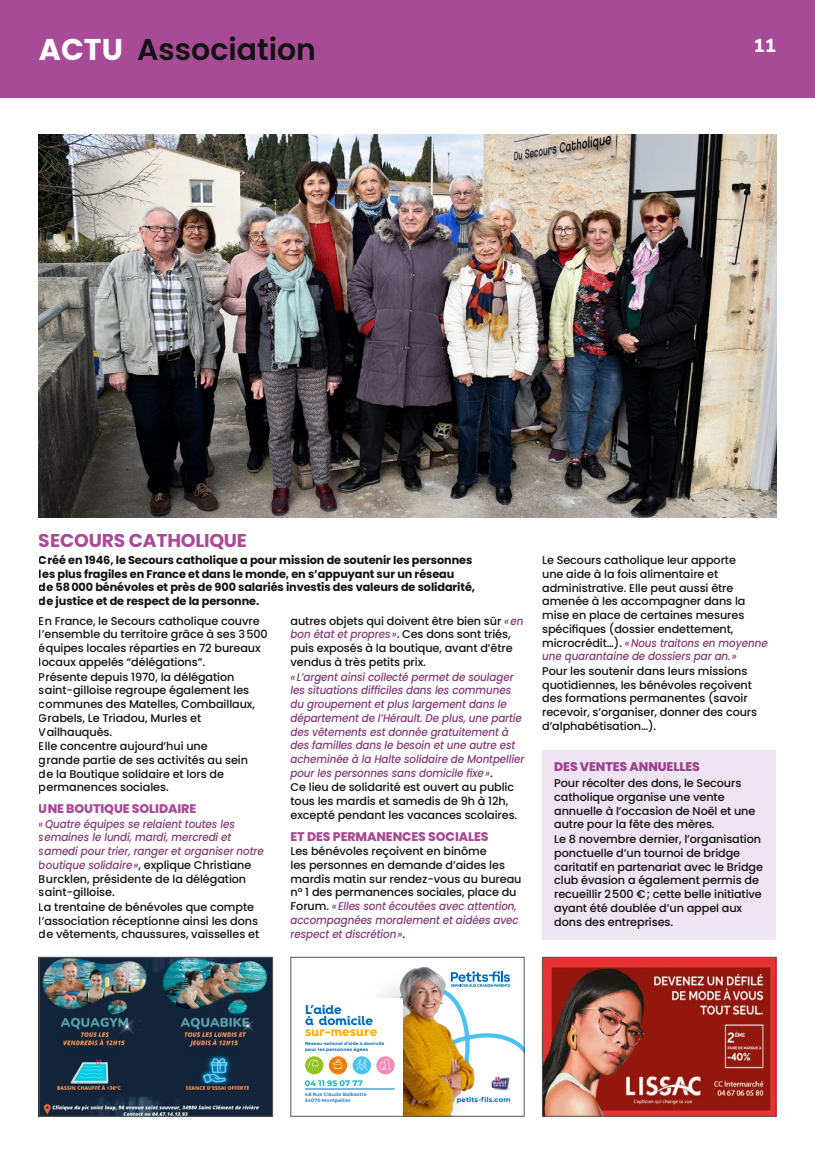
<style>
.page{position:relative;width:815px;height:1152px;background:#fff}
.page>*{position:absolute;margin:0;border:0;box-sizing:border-box;transform-origin:0 0}
.t1{font:600 30px "Poppins";color:#131313}
.t2{font:700 30px "Poppins";color:#fff}
.t3{font:700 18.75px "Poppins";letter-spacing:-.01em;color:#a84b97}
.t4{font:800 18.75px "Nunito Sans";color:#fff}
.t5{font:700 12.88px/10.9px "Hurme Geometric Sans 4";letter-spacing:.005em;color:#0069b3}
.t6{font:700 12.88px "Hurme Geometric Sans 4";letter-spacing:.01em;color:#f9ae00}
.t7{font:800 12.5px "Poppins";letter-spacing:-.01em;color:#a84b97}
.t8{font:500 11.25px/13.9px "Poppins";letter-spacing:-.01em;color:#131313}
.t9{font:italic 500 11.25px/13.9px "Poppins";letter-spacing:-.01em;color:#833a76;scale:.92 1}
.t10{font:700 11.25px/13.8px "Poppins";letter-spacing:-.01em;color:#131313}
.t11{font:700 7.88px "Montserrat";letter-spacing:.025em;color:#00aec2}
.t12{font:700 6.75px "Montserrat";letter-spacing:.025em;color:#0069b3}
.t13{font:600 4.62px/6px "Montserrat";letter-spacing:.02em;color:#0069b3}
.t14{font:700 4.5px "Montserrat";letter-spacing:.02em;color:#0069b3}
.t15{font:700 4.38px "Montserrat";letter-spacing:.02em;color:#0069b3}
.s1{font-style:italic;color:#833a76}
.s2{font-style:normal;color:#131313}
</style>
<div class="page">
<img style="left:41px;top:959px;width:230px;height:155px">
<div style="left:39px;top:957px;width:234px;height:159px;border:1px solid #565655"></div>
<img style="left:544px;top:959px;width:230px;height:155px">
<div style="left:542px;top:957px;width:234px;height:159px;border:1px solid #565655"></div>
<img style="left:403px;top:967px;width:63px;height:147px">
<hr style="left:305px;top:1088px;width:90px;height:1px;background:#0069b3">
<div style="left:305px;top:1056px;width:18px;height:18px;background:#94c11a;border-radius:50%"></div>
<svg style="left:308px;top:1059px;width:11px;height:12px"></svg>
<svg style="left:376px;top:1056px;width:19px;height:18px"></svg>
<div style="left:329px;top:1056px;width:18px;height:18px;background:#ef7c00;border-radius:50%"></div>
<svg style="left:332px;top:1059px;width:11px;height:10px"></svg>
<div style="left:353px;top:1056px;width:18px;height:18px;background:#4ac2f1;border-radius:50%"></div>
<svg style="left:356px;top:1059px;width:11px;height:11px"></svg>
<img style="left:380px;top:971px;width:142px;height:120px">
<div style="left:291px;top:957px;width:233px;height:159px;border:1px solid #565655"></div>
<div style="left:542px;top:749px;width:234px;height:190px;background:#efe4f1"></div>
<img style="left:39px;top:135px;width:737px;height:382px">
<div style="left:0;top:0;width:815px;height:97px;background:#a84b97"></div>
<h1 class="t1" style="left:137px;top:32px;width:181px">Association</h1>
<h1 class="t2" style="left:39px;top:32px;width:85px">ACTU</h1>
<h2 class="t4" style="left:753px;top:32px;width:24px">11</h2>
<h2 class="t3" style="left:39px;top:530px;width:210px">SECOURS CATHOLIQUE</h2>
<p class="t10" style="left:39px;top:553px;width:438px">Créé en 1946, le Secours catholique a pour mission de soutenir les personnes les plus fragiles en France et dans le monde, en s’appuyant sur un réseau<br>de 58000 bénévoles et près de 900 salariés investis des valeurs de solidarité, de justice et de respect de la personne.</p>
<p class="t8" style="left:39px;top:614px;width:230px">En France, le Secours catholique couvre l’ensemble du territoire grâce à ses 3500 équipes locales réparties en 72 bureaux locaux appelés “délégations”.<br>Présente depuis 1970, la délégation saint-gilloise regroupe également les communes des Matelles, Combaillaux, Grabels, Le Triadou, Murles et Vailhauquès.<br>Elle concentre aujourd’hui une<br>grande partie de ses activités au sein<br>de la Boutique solidaire et lors de permanences sociales.</p>
<p class="t7" style="left:39px;top:801px;width:159px">UNE BOUTIQUE SOLIDAIRE</p>
<p class="t8" style="left:39px;top:816px;width:226px"><span class="s1">«Quatre équipes se relaient toutes les semaines le lundi, mardi, mercredi et samedi pour trier, ranger et organiser notre boutique solidaire»</span>, explique Christiane Burcklen, présidente de la délégation saint-gilloise.<br>La trentaine de bénévoles que compte l’association réceptionne ainsi les dons de vêtements, chaussures, vaisselles et</p>
<p class="t8" style="left:291px;top:614px;width:234px">autres objets qui doivent être bien sûr <span class="s1">«en bon état et propres»</span>. Ces dons sont triés, puis exposés à la boutique, avant d’être vendus à très petits prix.</p>
<p class="t9" style="left:291px;top:669px;width:256px">«L’argent ainsi collecté permet de soulager les situations difficiles dans les communes du groupement et plus largement dans le département de l’Hérault. De plus, une partie des vêtements est donnée gratuitement à des familles dans le besoin et une autre est acheminée à la Halte solidaire de Montpellier pour les personnes sans domicile fixe»<span class="s2">.<br>Ce lieu de solidarité est ouvert au public tous les mardis et samedis de 9h à 12h, excepté pendant les vacances scolaires.</span></p>
<p class="t7" style="left:291px;top:829px;width:200px">ET DES PERMANENCES SOCIALES</p>
<p class="t8" style="left:291px;top:844px;width:232px">Les bénévoles reçoivent en binôme<br>les personnes en demande d’aides les mardis matin sur rendez-vous au bureau n° 1 des permanences sociales, place du Forum. <span class="s1">«Elles sont écoutées avec attention, accompagnées moralement et aidées avec respect et discrétion»</span>.</p>
<p class="t8" style="left:542px;top:553px;width:227px">Le Secours catholique leur apporte<br>une aide à la fois alimentaire et administrative. Elle peut aussi être amenée à les accompagner dans la mise en place de certaines mesures spécifiques (dossier endettement, microcrédit…). <span class="s1">«Nous traitons en moyenne une quarantaine de dossiers par an.»</span></p>
<p class="t8" style="left:542px;top:664px;width:217px">Pour les soutenir dans leurs missions quotidiennes, les bénévoles reçoivent des formations permanentes (savoir recevoir, s’organiser, donner des cours d’alphabétisation…).</p>
<p class="t7" style="left:554px;top:759px;width:147px">DES VENTES ANNUELLES</p>
<p class="t8" style="left:554px;top:776px;width:210px">Pour récolter des dons, le Secours catholique organise une vente annuelle à l’occasion de Noël et une autre pour la fête des mères.<br>Le 8 novembre dernier, l’organisation ponctuelle d’un tournoi de bridge caritatif en partenariat avec le Bridge club évasion a également permis de recueillir 2500 €; cette belle initiative ayant été doublée d’un appel aux dons des entreprises.</p>
<p class="t5" style="left:305px;top:1004px;width:70px">L’aide<br>à domicile</p>
<p class="t6" style="left:305px;top:1022px;width:74px">sur-mesure</p>
<p class="t15" style="left:305px;top:1040px;width:81px">Réseau national d’aide à domicile</p>
<p class="t14" style="left:305px;top:1045px;width:65px">pour les personnes âgées</p>
<p class="t11" style="left:305px;top:1077px;width:59px">04 11 95 07 77</p>
<p class="t13" style="left:305px;top:1091px;width:63px">48 Rue Claude Balbastre<br>34070 Montpellier</p>
<p class="t12" style="left:457px;top:1095px;width:55px">petits-fils.com</p>
</div>
